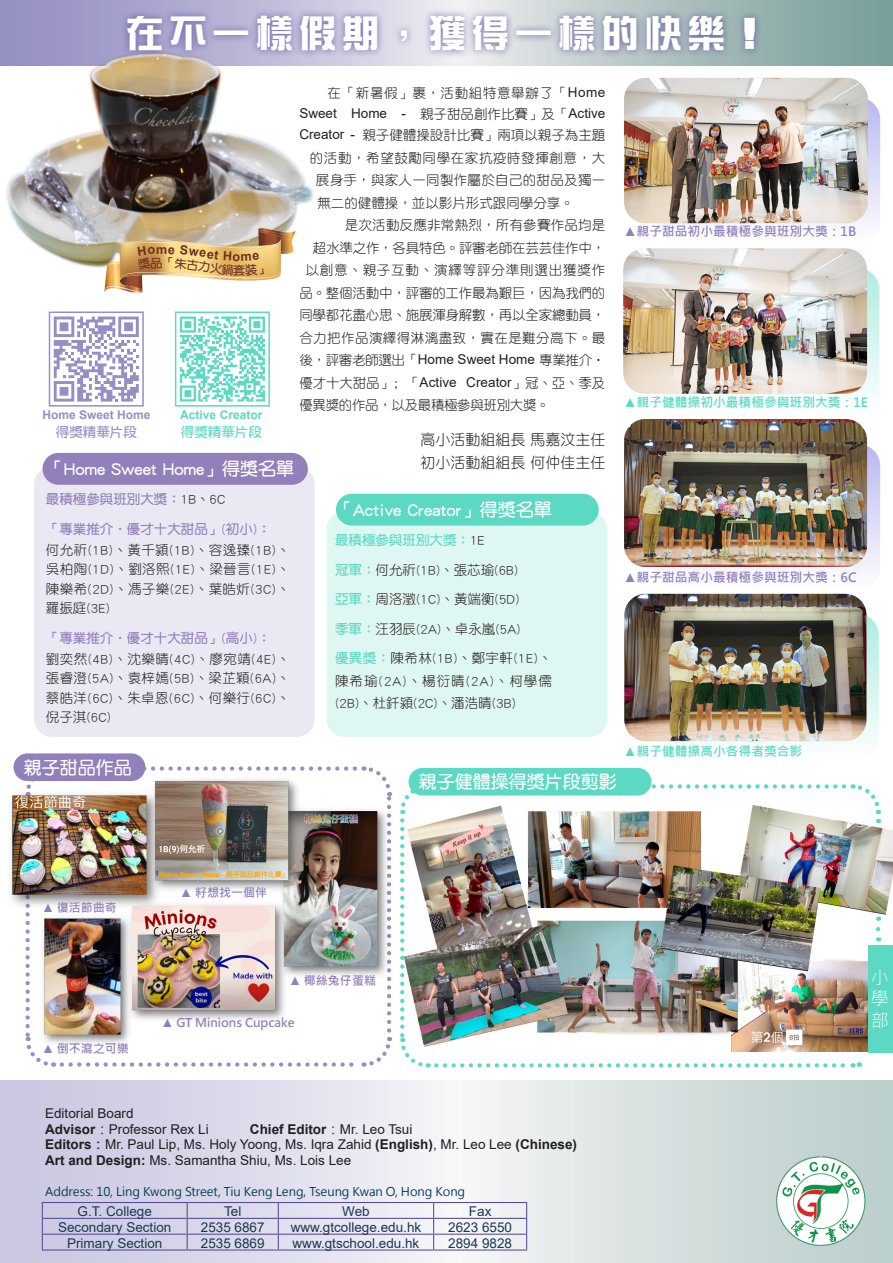
<style>
.page{position:relative;width:893px;height:1263px;background:#fff}
.page>*{position:absolute;margin:0;border:0;box-sizing:border-box;transform-origin:0 0}
.t1{font:900 36px "Sing Yi";letter-spacing:.2em;color:#fff}
.t2{font:18px "DF Yuan Bd HKP BF";color:#fff}
.t3{font:300 18px/21.6px "Microsoft Jheng Hei";color:#fff;text-align:justify}
.t4{font:15px "DF Yuan Lt HKP BF";color:#231f20}
.t5{font:13.5px/19.5px "DF Yuan Lt HKP BF";letter-spacing:.015em;color:#231f20;text-align:justify}
.t6{font:13.5px "Arial";color:#231f20}
.t7{font:13.5px "Arial";color:#173853}
.t8{font:13.5px "DF Yuan Lt HKP BF";letter-spacing:-.015em;color:#231f20}
.t9{font:13.5px "DF Yuan Bd HKP BF";color:#9280bb}
.t10{font:13.5px "Arial";color:#183956}
.t11{font:13.5px "DF Yuan Lt HKP BF";letter-spacing:-.025em;color:#231f20}
.t12{font:13.5px "DF Yuan Lt HKP BF";letter-spacing:-.01em;color:#231f20}
.t13{font:700 13.5px "Arial";color:#231f20}
.t14{font:13.5px "DF Yuan Lt HKP BF";letter-spacing:.06em;color:#231f20}
.t15{font:13.5px "DF Yuan Bd HKP BF";color:#5cd9c2}
.t16{font:13.5px "DF Yuan Bd HKP BF";color:#9490c3}
.t17{font:700 12.75px "Microsoft Jheng Hei";color:#9280bb}
.t18{font:700 12.75px "Microsoft Jheng Hei";color:#5cd9c2}
.t19{font:700 12.6px "Arial";color:#6b2e26}
.t20{font:12px "Microsoft Jheng Hei";color:#013955}
.t21{font:700 12px "Microsoft Jheng Hei";color:#9280bb}
.t22{font:700 12px "Arial";color:#5cd9c2}
.t23{font:700 12px "Arial";color:#9490c3}
.t24{font:12px "DF Yuan Bd HKP BF";color:#6b2e26}
.s1{font-family:"Arial"}
.s2{font-family:"DF Yuan Lt HKP BF";color:#231f20}
.s3{font-family:"DF Yuan Bd HKP BF";color:#5cd9c2}
.s4{font-weight:700}
.s5{font-family:"Microsoft Jheng Hei"}
.s6{font-family:"Microsoft Jheng Hei";font-weight:400}
.s7{font-weight:400}
.s8{font-family:"Microsoft Jheng Hei";font-weight:700}
</style>
<div class="page">
<div style="left:868px;top:945px;width:25px;height:108px;background:#5cd9c2"></div>
<div style="left:14px;top:753px;width:131px;height:28px;background:#9280bb;border-radius:14px"></div>
<img style="left:10px;top:794px;width:13px;height:112px">
<img style="left:23px;top:765px;width:859px;height:303px">
<div style="left:409px;top:768px;width:242px;height:27px;background:#5cd9c2;border-radius:14px"></div>
<div style="left:34px;top:466px;width:281px;height:271px;background:#eae9f3;border-radius:18px"></div>
<div style="left:327px;top:512px;width:280px;height:225px;background:#dff7f3;border-radius:18px"></div>
<div style="left:656px;top:98px;width:224px;height:145px;background:linear-gradient(to bottom,#b9b8f1,#fefefe);border-radius:21px"></div>
<div style="left:656px;top:444px;width:224px;height:146px;background:linear-gradient(to bottom,#bbbaf1,#fcfcfe);border-radius:21px"></div>
<div style="left:656px;top:268px;width:223px;height:146px;background:linear-gradient(to bottom,#aeece0,#fdfefe);border-radius:21px"></div>
<div style="left:657px;top:614px;width:222px;height:147px;background:linear-gradient(to bottom,#aeece0,#fefefe);border-radius:21px"></div>
<svg style="left:0;top:1080px;width:893px;height:183px;background:#dadde6"></svg>
<img style="left:774px;top:1156px;width:93px;height:89px">
<hr style="left:42px;top:1202px;width:145px;height:1px;background:#544b9a">
<hr style="left:187px;top:1202px;width:91px;height:1px;background:#544b9a">
<hr style="left:278px;top:1202px;width:156px;height:1px;background:#544b9a">
<hr style="left:434px;top:1202px;width:93px;height:1px;background:#544b9a">
<hr style="left:42px;top:1218px;width:145px;height:1px;background:#544b9a">
<hr style="left:187px;top:1218px;width:91px;height:1px;background:#544b9a">
<hr style="left:278px;top:1218px;width:156px;height:1px;background:#544b9a">
<hr style="left:434px;top:1218px;width:93px;height:1px;background:#544b9a">
<hr style="left:42px;top:1234px;width:145px;height:1px;background:#544b9a">
<svg style="left:42px;top:1203px;width:1px;height:46px"></svg>
<hr style="left:187px;top:1234px;width:91px;height:1px;background:#544b9a">
<svg style="left:187px;top:1203px;width:1px;height:46px"></svg>
<hr style="left:278px;top:1234px;width:156px;height:1px;background:#544b9a">
<svg style="left:278px;top:1203px;width:1px;height:46px"></svg>
<hr style="left:434px;top:1234px;width:93px;height:1px;background:#544b9a">
<svg style="left:433px;top:1203px;width:1px;height:46px"></svg>
<svg style="left:526px;top:1203px;width:1px;height:46px"></svg>
<hr style="left:42px;top:1249px;width:145px;height:1px;background:#544b9a">
<hr style="left:187px;top:1249px;width:91px;height:1px;background:#544b9a">
<hr style="left:278px;top:1249px;width:156px;height:1px;background:#544b9a">
<hr style="left:434px;top:1249px;width:93px;height:1px;background:#544b9a">
<svg style="left:0;top:0;width:893px;height:65px;background:#a2b0be"></svg>
<div style="left:120px;top:8px;width:643px;height:51px;background:#544b9a;opacity:.75"></div>
<div style="left:336px;top:494px;width:263px;height:32px;background:#5cd9c2;border-radius:16px"></div>
<div style="left:43px;top:453px;width:265px;height:32px;background:#9280bb;border-radius:16px"></div>
<img style="left:0;top:44px;width:327px;height:224px">
<img style="left:120px;top:238px;width:143px;height:43px">
<img style="left:162px;top:271px;width:119px;height:9px">
<img style="left:120px;top:241px;width:48px;height:9px">
<img style="left:624px;top:78px;width:244px;height:145px">
<img style="left:623px;top:248px;width:244px;height:146px">
<img style="left:624px;top:419px;width:243px;height:148px">
<img style="left:624px;top:594px;width:242px;height:147px">
<div style="left:49px;top:311px;width:95px;height:96px;border:2px solid #9490c3"></div>
<svg style="left:54px;top:316px;width:85px;height:86px"></svg>
<div style="left:175px;top:311px;width:95px;height:96px;border:2px solid #5cd9c2"></div>
<svg style="left:180px;top:316px;width:85px;height:86px"></svg>
<svg style="left:104px;top:245px;width:58px;height:47px"></svg>
<svg style="left:168px;top:228px;width:127px;height:47px;background:#dfc187"></svg>
<p class="t1" style="left:127px;top:15px;width:642px">在不一樣假期，獲得一樣的快樂！</p>
<p class="t5" style="left:299px;top:82px;width:308px;line-height:21px">　　在「新暑假」裹，活動組特意舉辦了「<span class="s1">Home Sweet Home -</span> 親子甜品創作比賽」及「<span class="s1">Active Creator -</span> 親子健體操設計比賽」兩項以親子為主題</p>
<p class="t5" style="left:316px;top:146px;width:291px;line-height:22.5px;text-indent:-6px">的活動，希望鼓勵同學在家抗疫時發揮創意，大展身手，與家人一同製作屬於自己的甜品及獨一無二的健體操，並以影片形式跟同學分享。</p>
<p class="t5" style="left:317px;top:215px;width:290px">　　是次活動反應非常熱烈，所有參賽作品均是</p>
<p class="t8" style="left:313px;top:241px;width:294px">超水準之作，各具特色。評審老師在芸芸佳作中，</p>
<p class="t14" style="left:305px;top:263px;width:301px">以創意、親子互動、演繹等評分準則選出獲獎作</p>
<p class="t8" style="left:299px;top:286px;width:308px">品。整個活動中，評審的工作最為艱巨，因為我們的</p>
<p class="t8" style="left:299px;top:308px;width:308px">同學都花盡心思、施展渾身解數，再以全家總動員，</p>
<p class="t5" style="left:299px;top:328px;width:308px">合力把作品演繹得淋漓盡致，實在是難分高下。最</p>
<p class="t11" style="left:299px;top:353px;width:307px">後，評審老師選出「<span class="s1">Home Sweet Home</span> 專業推介˙</p>
<p class="t12" style="left:299px;top:376px;width:307px">優才十大甜品」﹔「<span class="s1">Active Creator</span>」冠、亞、季及</p>
<p class="t11" style="left:299px;top:398px;width:252px">優異獎的作品，以及最積極參與班別大獎。</p>
<p class="t4" style="left:420px;top:432px;width:186px">高小活動組組長 馬嘉汶主任</p>
<p class="t2" style="left:46px;top:459px;width:250px">「Home Sweet Home」得獎名單</p>
<p class="t4" style="left:420px;top:455px;width:186px">初小活動組組長 何仲佳主任</p>
<p class="t9" style="left:46px;top:492px;width:181px">最積極參與班別大獎：<span class="s2">1B、6C</span></p>
<p class="t9" style="left:46px;top:522px;width:226px">「專業推介˙優才十大甜品」(初小)：</p>
<p class="t5" style="left:46px;top:540px;width:246px">何允祈(1B)、黃千潁(1B)、容逸臻(1B)、吳柏陶(1D)、劉洛熙(1E)、梁晉言(1E)、陳樂希(2D)、馮子樂(2E)、葉皓炘(3C)、羅振庭(3E)</p>
<p class="t9" style="left:46px;top:631px;width:226px">「專業推介˙優才十大甜品」(高小)：</p>
<p class="t5" style="left:46px;top:649px;width:246px">劉奕然(4B)、沈樂晴(4C)、廖宛靖(4E)、張睿澄(5A)、袁梓嫣(5B)、梁芷穎(6A)、蔡皓洋(6C)、朱卓恩(6C)、何樂行(6C)、倪子淇(6C)</p>
<p class="t17" style="left:624px;top:224px;width:234px">▲親子甜品初小最積極參與班別大獎：1B</p>
<p class="t19" style="left:156px;top:240px;width:13px">m</p>
<p class="t24" style="left:233px;top:264px;width:14px">套</p>
<p class="t18" style="left:624px;top:394px;width:246px">▲親子健體操初小最積極參與班別大獎：1E</p>
<p class="t23" style="left:42px;top:407px;width:110px">Home Sweet Home</p>
<p class="t16" style="left:56px;top:425px;width:82px">得獎精華片段</p>
<p class="t22" style="left:180px;top:407px;width:84px">Active Creator</p>
<p class="t15" style="left:181px;top:425px;width:83px">得獎精華片段</p>
<p class="t2" style="left:335px;top:500px;width:218px">「Active Creator」得獎名單</p>
<p class="t15" style="left:335px;top:533px;width:151px">最積極參與班別大獎：<span class="s2">1E</span></p>
<p class="t5" style="left:335px;top:560px;width:185px"><span class="s3">冠軍：</span>何允祈(1B)、張芯瑜(6B)</p>
<p class="t5" style="left:335px;top:589px;width:186px"><span class="s3">亞軍：</span>周洛澂(1C)、黃端衡(5D)</p>
<p class="t5" style="left:335px;top:619px;width:187px"><span class="s3">季軍：</span>汪羽辰(2A)、卓永嵐(5A)</p>
<p class="t5" style="left:335px;top:647px;width:218px;line-height:22.5px"><span class="s3">優異獎：</span>陳希林(1B)、鄭宇軒(1E)、陳希瑜(2A)、楊衍晴(2A)、柯學儒(2B)、杜釺潁(2C)、潘浩晴(3B)</p>
<p class="t17" style="left:624px;top:569px;width:234px">▲親子甜品高小最積極參與班別大獎：6C</p>
<p class="t2" style="left:24px;top:758px;width:110px">親子甜品作品</p>
<p class="t2" style="left:419px;top:773px;width:199px">親子健體操得獎片段剪影</p>
<p class="t18" style="left:624px;top:743px;width:180px">▲親子健體操高小各得者獎合影</p>
<p class="t21" style="left:42px;top:900px;width:76px">▲ 復活節曲奇</p>
<p class="t21" style="left:42px;top:1041px;width:88px">▲ 倒不瀉之可樂</p>
<p class="t21" style="left:180px;top:885px;width:88px">▲ 籽想找一個伴</p>
<p class="t21" style="left:289px;top:973px;width:88px">▲ 椰絲兔仔蛋糕</p>
<p class="t21" style="left:162px;top:1015px;width:135px">▲ GT Minions Cupcake</p>
<p class="t6" style="left:45px;top:1104px;width:90px">Editorial Board</p>
<p class="t6" style="left:45px;top:1120px;width:165px"><span class="s4">Advisor</span><span class="s5">：</span>Professor Rex Li</p>
<p class="t13" style="left:250px;top:1119px;width:164px">Chief Editor<span class="s6">：</span><span class="s7">Mr. Leo Tsui</span></p>
<p class="t6" style="left:45px;top:1135px;width:533px"><span class="s4">Editors</span><span class="s8">：</span>Mr. Paul Lip, Ms. Holy Yoong, Ms. Iqra Zahid <span class="s4">(English)</span>, Mr. Leo Lee <span class="s4">(Chinese)</span></p>
<p class="t6" style="left:45px;top:1151px;width:308px"><span class="s4">Art and Design:</span> Ms. Samantha Shiu, Ms. Lois Lee</p>
<p class="t10" style="left:78px;top:1202px;width:76px">G.T. College</p>
<p class="t10" style="left:224px;top:1202px;width:19px">Tel</p>
<p class="t10" style="left:342px;top:1202px;width:29px">Web</p>
<p class="t10" style="left:469px;top:1202px;width:24px">Fax</p>
<p class="t10" style="left:58px;top:1218px;width:115px">Secondary Section</p>
<p class="t7" style="left:201px;top:1218px;width:65px">2535 6867</p>
<p class="t7" style="left:291px;top:1218px;width:132px">www.gtcollege.edu.hk</p>
<p class="t7" style="left:448px;top:1218px;width:65px">2623 6550</p>
<p class="t10" style="left:67px;top:1234px;width:97px">Primary Section</p>
<p class="t7" style="left:201px;top:1234px;width:65px">2535 6869</p>
<p class="t7" style="left:293px;top:1234px;width:128px">www.gtschool.edu.hk</p>
<p class="t7" style="left:448px;top:1234px;width:65px">2894 9828</p>
<p class="t20" style="left:45px;top:1184px;width:422px">Address: 10, Ling Kwong Street, Tiu Keng Leng, Tseung Kwan O, Hong Kong</p>
<p class="t3" style="left:871px;top:966px;width:19px">小學部</p>
</div>
